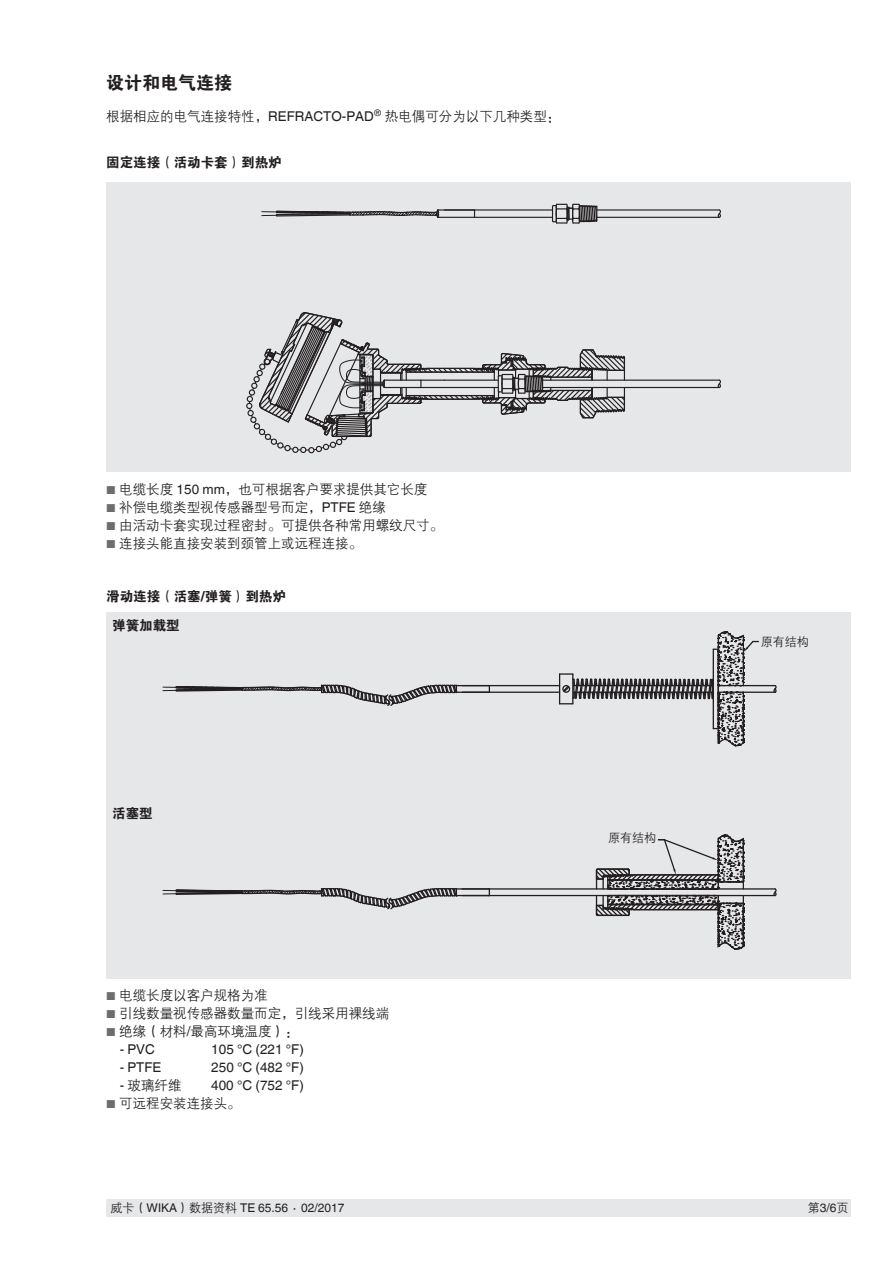
<style>
.page{position:relative;width:893px;height:1263px;background:#fff}
.page>*{position:absolute;margin:0;border:0;box-sizing:border-box;transform-origin:0 0}
.t1{font:18px "FZDHTJW GB1 0";color:#231f20}
.t2{font:13.5px "FZZDXJW GB1 0";color:#231f20}
.t3{font:13.5px "Helvetica World";color:#231f20}
.t4{font:13.5px "FZDHTJW GB1 0";color:#231f20}
.t5{font:12px "Helvetica World";color:#231f20}
.t6{font:12px "FZZDXJW GB1 0";color:#231f20}
.s1{font-family:"Helvetica World"}
.s2{font-family:"Helvetica World";font-size:11.55px;color:#6c6d70}
.s3{font-family:"Helvetica World";font-weight:700}
.s4{font-family:"FZZDXJW GB1 0"}
</style>
<div class="page">
<div style="left:106px;top:1199px;width:744px;height:17px;background:#e6e7e9"></div>
<div style="left:106px;top:183px;width:744px;height:289px;background:#e6e7e9"></div>
<div style="left:106px;top:612px;width:744px;height:367px;background:#e6e7e9"></div>
<hr style="left:718px;top:691px;width:57px;height:2px;background:#231f20">
<hr style="left:718px;top:685px;width:57px;height:1px;background:#231f20">
<svg style="left:773px;top:685px;width:4px;height:8px"></svg>
<hr style="left:456px;top:685px;width:104px;height:1px;background:#231f20">
<hr style="left:456px;top:691px;width:104px;height:2px;background:#231f20">
<hr style="left:559px;top:674px;width:1px;height:30px;background:#231f20">
<svg style="left:560px;top:631px;width:198px;height:116px"></svg>
<hr style="left:489px;top:895px;width:286px;height:1px;background:#231f20">
<hr style="left:489px;top:888px;width:286px;height:1px;background:#231f20">
<svg style="left:773px;top:888px;width:4px;height:9px"></svg>
<svg style="left:595px;top:834px;width:150px;height:116px"></svg>
<svg style="left:163px;top:684px;width:327px;height:22px"></svg>
<svg style="left:163px;top:888px;width:327px;height:22px"></svg>
<hr style="left:543px;top:387px;width:176px;height:1px;background:#231f20">
<hr style="left:543px;top:380px;width:176px;height:1px;background:#231f20">
<svg style="left:717px;top:379px;width:4px;height:10px"></svg>
<hr style="left:475px;top:217px;width:77px;height:1px;background:#231f20">
<hr style="left:475px;top:209px;width:77px;height:2px;background:#231f20">
<hr style="left:597px;top:217px;width:122px;height:1px;background:#231f20">
<hr style="left:597px;top:209px;width:122px;height:2px;background:#231f20">
<svg style="left:717px;top:209px;width:4px;height:9px"></svg>
<hr style="left:438px;top:209px;width:37px;height:2px;background:#231f20">
<svg style="left:551px;top:203px;width:47px;height:21px"></svg>
<hr style="left:438px;top:217px;width:37px;height:1px;background:#231f20">
<svg style="left:262px;top:209px;width:178px;height:9px"></svg>
<svg style="left:246px;top:312px;width:380px;height:141px"></svg>
<h1 class="t1" style="left:106px;top:73px;width:128px">设计和电气连接</h1>
<p class="t2" style="left:106px;top:109px;width:456px">根据相应的电气连接特性，<span class="s1">REFRACTO-PAD</span><sup>®</sup> 热电偶可分为以下几种类型：</p>
<p class="t4" style="left:106px;top:155px;width:177px">固定连接（活动卡套）到热炉</p>
<p class="t2" style="left:106px;top:482px;width:323px"><span class="s2">■</span> 电缆长度 <span class="s1">150 mm</span>，也可根据客户要求提供其它长度</p>
<p class="t2" style="left:106px;top:500px;width:281px"><span class="s2">■</span> 补偿电缆类型视传感器型号而定，<span class="s1">PTFE</span> 绝缘</p>
<p class="t2" style="left:106px;top:518px;width:338px"><span class="s2">■</span> 由活动卡套实现过程密封。可提供各种常用螺纹尺寸。</p>
<p class="t2" style="left:106px;top:536px;width:257px"><span class="s2">■</span> 连接头能直接安装到颈管上或远程连接。</p>
<p class="t4" style="left:106px;top:589px;width:181px">滑动连接（活塞<span class="s3">/</span>弹簧）到热炉</p>
<p class="t4" style="left:112px;top:618px;width:69px">弹簧加载型</p>
<p class="t4" style="left:112px;top:806px;width:42px">活塞型</p>
<p class="t2" style="left:106px;top:988px;width:163px"><span class="s2">■</span> 电缆长度以客户规格为准</p>
<p class="t2" style="left:106px;top:1006px;width:284px"><span class="s2">■</span> 引线数量视传感器数量而定，引线采用裸线端</p>
<p class="t2" style="left:106px;top:1024px;width:194px"><span class="s2">■</span> 绝缘（材料<span class="s1">/</span>最高环境温度）：</p>
<p class="t3" style="left:120px;top:1042px;width:37px">- PVC</p>
<p class="t3" style="left:211px;top:1042px;width:94px">105 °C (221 °F)</p>
<p class="t3" style="left:120px;top:1060px;width:43px">- PTFE</p>
<p class="t3" style="left:211px;top:1060px;width:94px">250 °C (482 °F)</p>
<p class="t2" style="left:120px;top:1078px;width:63px"><span class="s1">-</span> 玻璃纤维</p>
<p class="t3" style="left:211px;top:1078px;width:94px">400 °C (752 °F)</p>
<p class="t2" style="left:106px;top:1096px;width:136px"><span class="s2">■</span> 可远程安装连接头。</p>
<p class="t6" style="left:608px;top:831px;width:49px">原有结构</p>
<p class="t6" style="left:761px;top:635px;width:49px">原有结构</p>
<p class="t5" style="left:111px;top:1201px;width:235px"><span class="s4">威卡（</span>WIKA<span class="s4">）数据资料</span> TE 65.56 ∙ 02/2017</p>
<p class="t5" style="left:808px;top:1201px;width:42px"><span class="s4">第</span>3/6<span class="s4">页</span></p>
</div>
